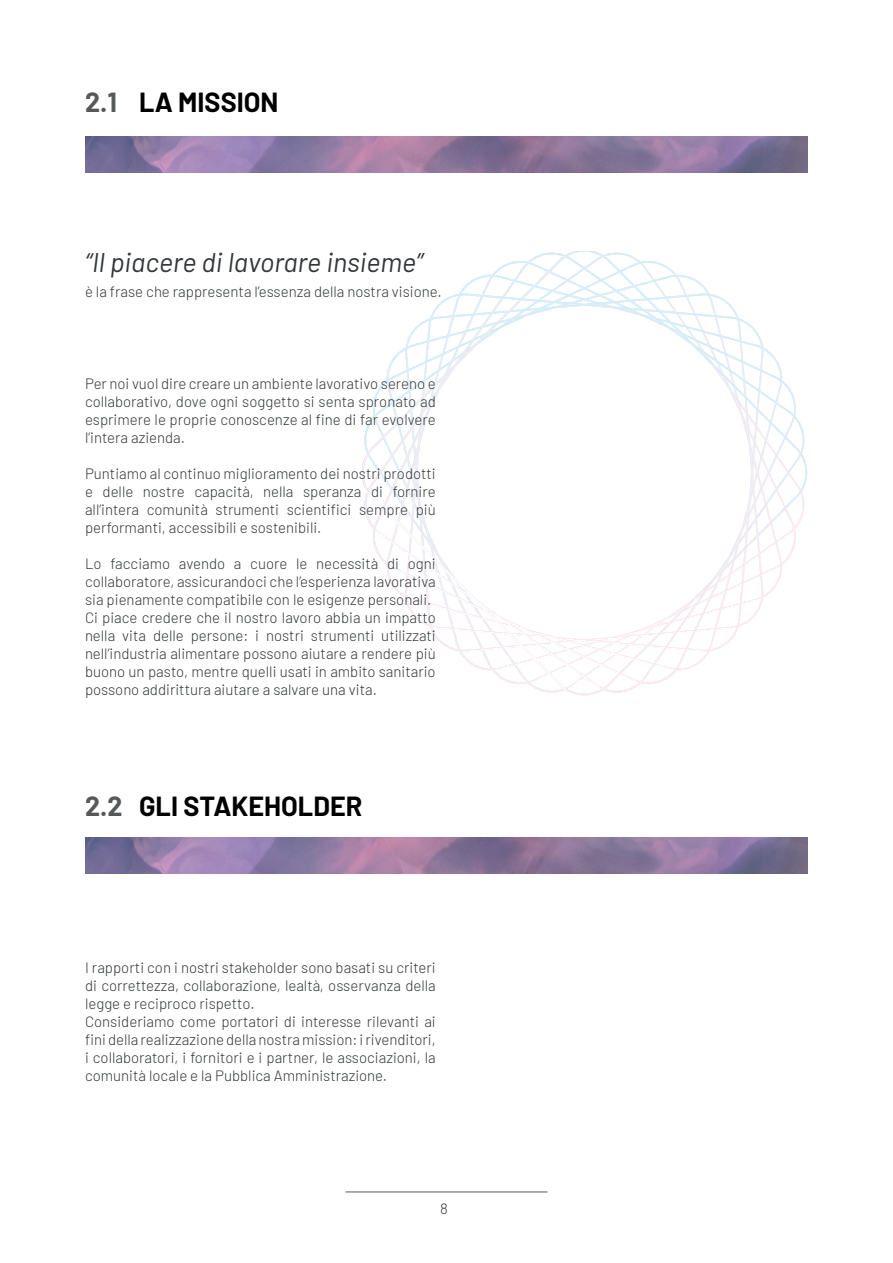
<style>
.page{position:relative;width:893px;height:1263px;background:#fff}
.page>*{position:absolute;margin:0;border:0;box-sizing:border-box;transform-origin:0 0}
.t1{font:700 27px "Barlow";color:#000}
.t2{font:italic 27px "Barlow";color:#333739}
.t3{font:300 15px/18px "Barlow";color:#333739;text-align:justify}
.s1{color:#57585a}
</style>
<div class="page">
<hr style="left:345px;top:1192px;width:202px;height:1px;background:#57585a">
<svg style="left:362px;top:251px;width:446px;height:444px"></svg>
<img style="left:85px;top:136px;width:723px;height:36px">
<img style="left:85px;top:838px;width:723px;height:36px">
<h1 class="t1" style="left:85px;top:82px;width:195px"><span class="s1">2.1</span> LA MISSION</h1>
<h1 class="t2" style="left:85px;top:242px;width:339px">“Il piacere di lavorare insieme”</h1>
<p class="t3" style="left:85px;top:281px;width:358px">è la frase che rappresenta l’essenza della nostra visione.</p>
<p class="t3" style="left:85px;top:374px;width:352px">Per noi vuol dire creare un ambiente lavorativo sereno e collaborativo, dove ogni soggetto si senta spronato ad esprimere le proprie conoscenze al fine di far evolvere l’intera azienda.</p>
<p class="t3" style="left:85px;top:464px;width:352px">Puntiamo al continuo miglioramento dei nostri prodotti e delle nostre capacità, nella speranza di fornire all’intera comunità strumenti scientifici sempre più performanti, accessibili e sostenibili.</p>
<p class="t3" style="left:85px;top:554px;width:352px;text-align:left">Lo facciamo avendo a cuore le necessità di ogni collaboratore, assicurandoci che l’esperienza lavorativa sia pienamente compatibile con le esigenze personali.<br>Ci piace credere che il nostro lavoro abbia un impatto nella vita delle persone: i nostri strumenti utilizzati nell’industria alimentare possono aiutare a rendere più buono un pasto, mentre quelli usati in ambito sanitario possono addirittura aiutare a salvare una vita.</p>
<h1 class="t1" style="left:85px;top:787px;width:279px"><span class="s1">2.2</span> GLI STAKEHOLDER</h1>
<p class="t3" style="left:85px;top:958px;width:352px;text-align:left">I rapporti con i nostri stakeholder sono basati su criteri di correttezza, collaborazione, lealtà, osservanza della legge e reciproco rispetto.<br>Consideriamo come portatori di interesse rilevanti ai fini della realizzazione della nostra mission: i rivenditori, i collaboratori, i fornitori e i partner, le associazioni, la comunità locale e la Pubblica Amministrazione.</p>
<p class="t3" style="left:440px;top:1199px;width:9px">8</p>
</div>
